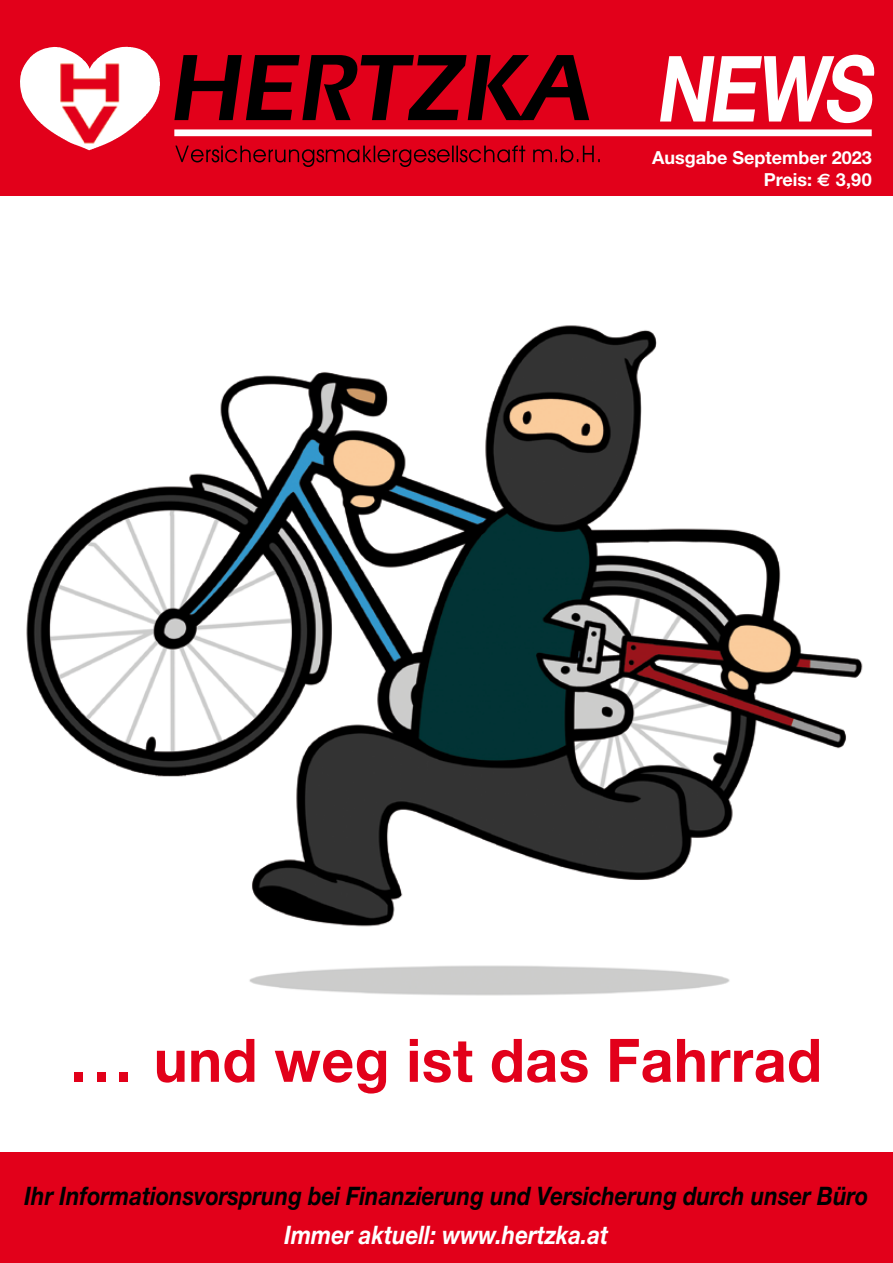
<style>
.page{position:relative;width:893px;height:1263px;background:#fff}
.page>*{position:absolute;margin:0;border:0;box-sizing:border-box;transform-origin:0 0}
.t1{font:700 91.5px "Helvetica Neue";color:#fff;scale:.82 1}
.t2{font:700 60px "Helvetica Neue";letter-spacing:.01em;color:#e2001a;scale:.95 1}
.t3{font:italic 700 25.5px "Helvetica Neue";color:#000;scale:.87 1}
.t4{font:italic 700 25.5px "Helvetica Neue";color:#fff;scale:.87 1}
.t5{font:700 18px/22.5px "Helvetica Neue";color:#fff;text-align:right}
.s1{font-family:"Euro Sans"}
</style>
<div class="page">
<img style="left:26px;top:325px;width:837px;height:671px">
<div style="left:0;top:1152px;width:893px;height:111px;background:#e2001a"></div>
<div style="left:0;top:0;width:893px;height:196px;background:#e2001a"></div>
<img style="left:20px;top:47px;width:101px;height:56px">
<svg style="left:175px;top:145px;width:425px;height:22px"></svg>
<svg style="left:174px;top:55px;width:415px;height:65px"></svg>
<div style="left:174px;top:129px;width:698px;height:7px;background:#fff"></div>
<h1 class="t1" style="left:655px;top:32px;width:284px">NEWS</h1>
<p class="t5" style="left:652px;top:145px;width:221px">Ausgabe September 2023<br>Preis: <span class="s1">e</span> 3,90</p>
<h2 class="t2" style="left:71px;top:1023px;width:792px">... und weg ist das Fahrrad</h2>
<p class="t3" style="left:25px;top:1180px;width:971px">Ihr Informationsvorsprung bei Finanzierung und Versicherung durch unser Büro</p>
<p class="t4" style="left:285px;top:1219px;width:374px">Immer aktuell: www.hertzka.at</p>
</div>
